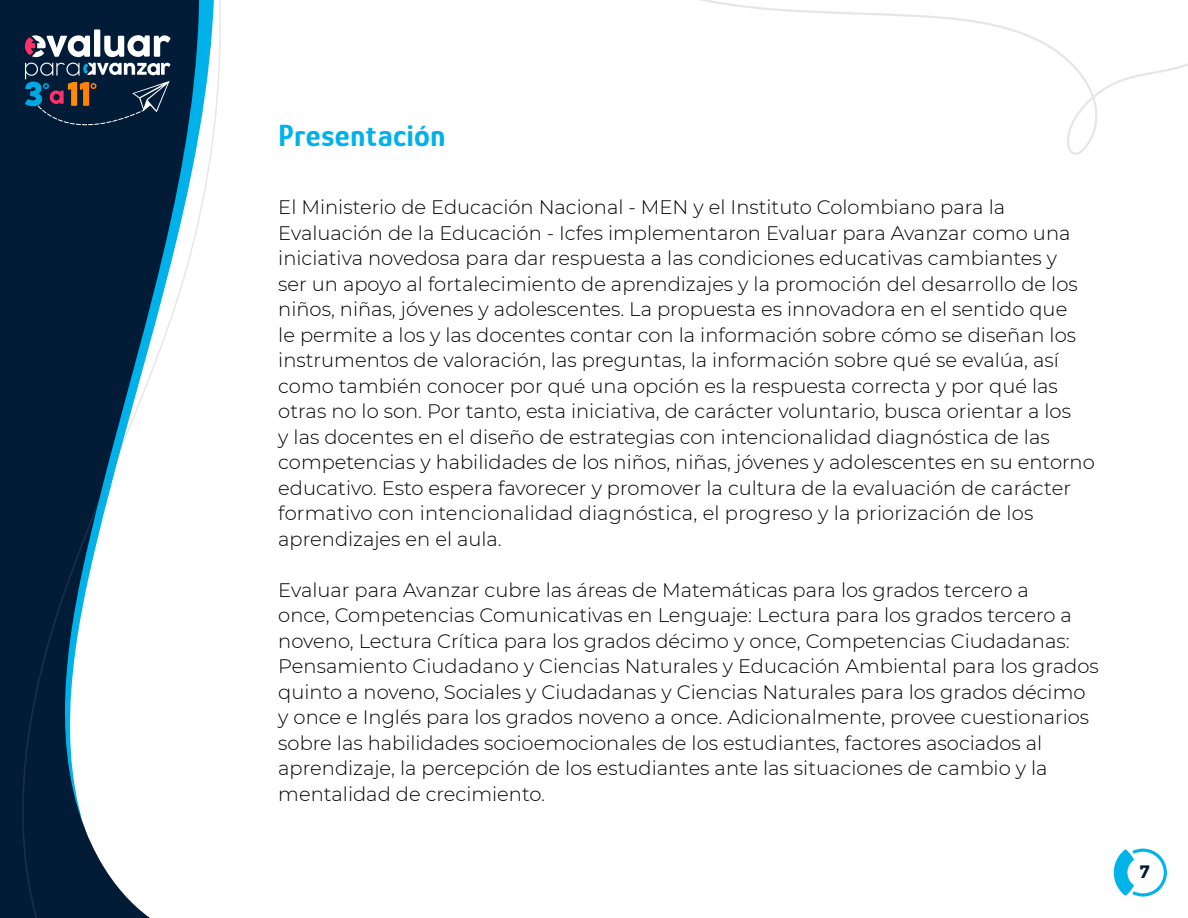
<style>
.page{position:relative;width:1188px;height:918px;background:#fff}
.page>*{position:absolute;margin:0;border:0;box-sizing:border-box;transform-origin:0 0}
.Subtítulos{font:700 31.5px "Glory";letter-spacing:.02em;color:#00b2e9}
.Texto_introductorio{font:300 19.5px/25.5px "Montserrat";color:#000}
.t1{font:700 18px "Montserrat";color:#021c38}
</style>
<div class="page">
<div style="left:0;top:0;width:22px;height:918px;background:#021c38"></div>
<svg style="left:699px;top:0;width:489px;height:155px"></svg>
<svg style="left:22px;top:0;width:199px;height:918px"></svg>
<svg style="left:1114px;top:849px;width:53px;height:48px"></svg>
<svg style="left:25px;top:29px;width:145px;height:28px"></svg>
<svg style="left:25px;top:63px;width:145px;height:77px;background:#24384e"></svg>
<p class="Subtítulos" style="left:278px;top:115px;width:168px">Presentación</p>
<p class="Texto_introductorio" style="left:278px;top:194px;width:818px">El Ministerio de Educación Nacional - MEN y el Instituto Colombiano para la Evaluación de la Educación - Icfes implementaron Evaluar para Avanzar como una iniciativa novedosa para dar respuesta a las condiciones educativas cambiantes y<br>ser un apoyo al fortalecimiento de aprendizajes y la promoción del desarrollo de los niños, niñas, jóvenes y adolescentes. La propuesta es innovadora en el sentido que<br>le permite a los y las docentes contar con la información sobre cómo se diseñan los instrumentos de valoración, las preguntas, la información sobre qué se evalúa, así como también conocer por qué una opción es la respuesta correcta y por qué las otras no lo son. Por tanto, esta iniciativa, de carácter voluntario, busca orientar a los<br>y las docentes en el diseño de estrategias con intencionalidad diagnóstica de las competencias y habilidades de los niños, niñas, jóvenes y adolescentes en su entorno educativo. Esto espera favorecer y promover la cultura de la evaluación de carácter formativo con intencionalidad diagnóstica, el progreso y la priorización de los aprendizajes en el aula.</p>
<p class="Texto_introductorio" style="left:278px;top:576px;width:822px">Evaluar para Avanzar cubre las áreas de Matemáticas para los grados tercero a<br>once, Competencias Comunicativas en Lenguaje: Lectura para los grados tercero a noveno, Lectura Crítica para los grados décimo y once, Competencias Ciudadanas:<br>Pensamiento Ciudadano y Ciencias Naturales y Educación Ambiental para los grados quinto a noveno, Sociales y Ciudadanas y Ciencias Naturales para los grados décimo y once e Inglés para los grados noveno a once. Adicionalmente, provee cuestionarios sobre las habilidades socioemocionales de los estudiantes, factores asociados al aprendizaje, la percepción de los estudiantes ante las situaciones de cambio y la mentalidad de crecimiento.</p>
<p class="t1" style="left:1140px;top:861px;width:12px">7</p>
</div>
